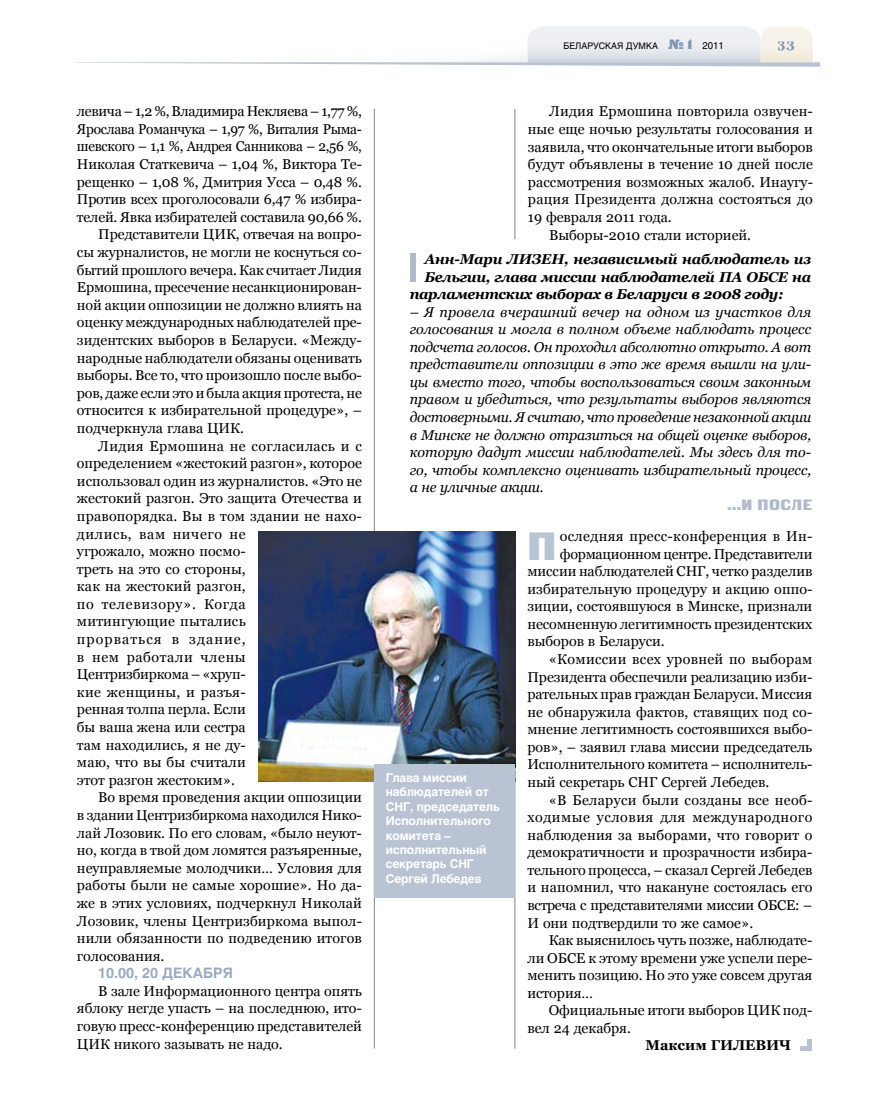
<style>
.page{position:relative;width:872px;height:1106px;background:#fff}
.page>*{position:absolute;margin:0;border:0;box-sizing:border-box;transform-origin:0 0}
.t1{font:39.3px "Black Grotesk C";color:#b9c3d3}
.t2{font:15px "Black Grotesk C";color:#b0bbcc}
.t3{font:14.25px/17.5px "Georgia";color:#000;text-align:justify}
.t4{font:italic 14.25px/17.5px "Georgia";letter-spacing:-.005em;color:#000;text-align:justify}
.t5{font:italic 700 14.25px "Georgia";letter-spacing:-.02em;color:#000}
.t6{font:14.25px "Georgia";letter-spacing:.02em;color:#000}
.t7{font:14.25px "Georgia";letter-spacing:-.02em;color:#000;scale:.96 1}
.t8{font:14.25px "Georgia";letter-spacing:-.025em;color:#000}
.t9{font:14.25px "Georgia";letter-spacing:.045em;color:#000}
.t10{font:14.25px "Georgia";letter-spacing:-.02em;color:#000}
.t11{font:14.25px "Georgia";letter-spacing:.035em;color:#000}
.t12{font:14.25px "Georgia";letter-spacing:.025em;color:#000}
.t13{font:14.25px "Georgia";letter-spacing:.05em;color:#000}
.t14{font:14.25px "Georgia";letter-spacing:.075em;color:#000}
.t15{font:700 14.25px "Helios";color:#9baac0}
.t16{font:700 14.25px "Georgia";color:#000}
.t17{font:700 13.5px "Georgia";color:#8095af}
.t18{font:700 12px/14.4px "Helios";letter-spacing:-.01em;color:#fff}
.t19{font:9px "Helios";color:#000}
.s1{font-family:"Black Grotesk C";font-size:13.5px;color:#8095af}
.s2{font-size:9.75px}
</style>
<div class="page">
<svg style="left:77px;top:26px;width:743px;height:41px"></svg>
<hr style="left:374px;top:109px;width:1px;height:481px;background:#818084">
<hr style="left:514px;top:532px;width:1px;height:516px;background:#818084">
<hr style="left:514px;top:109px;width:1px;height:130px;background:#818084">
<hr style="left:374px;top:776px;width:1px;height:272px;background:#818084">
<div style="left:410px;top:253px;width:6px;height:29px;background:#b0bbcc"></div>
<hr style="left:807px;top:1039px;width:4px;height:11px;background:#b9c3d3">
<hr style="left:800px;top:1046px;width:11px;height:4px;background:#b9c3d3">
<img style="left:258px;top:531px;width:257px;height:250px">
<div style="left:374px;top:764px;width:140px;height:133px;background:#b9c3d3"></div>
<p class="t8" style="left:77px;top:103px;width:286px">левича – 1,2 %, Владимира Некляева – 1,77 %,</p>
<p class="t7" style="left:77px;top:121px;width:298px">Ярослава Романчука – 1,97 %, Виталия Рыма-</p>
<p class="t7" style="left:77px;top:138px;width:298px">шевского – 1,1 %, Андрея Санникова – 2,56 %,</p>
<p class="t3" style="left:77px;top:155px;width:286px">Николая Статкевича – 1,04 %, Виктора Те-</p>
<p class="t3" style="left:77px;top:173px;width:286px">рещенко – 1,08 %, Дмитрия Усса – 0,48 %.</p>
<p class="t3" style="left:77px;top:190px;width:286px">Против всех проголосовали 6,47 % избира-</p>
<p class="t3" style="left:77px;top:208px;width:286px">телей. Явка избирателей составила 90,66 %.</p>
<p class="t3" style="left:98px;top:226px;width:265px">Представители ЦИК, отвечая на вопро-</p>
<p class="t3" style="left:77px;top:243px;width:286px">сы журналистов, не могли не коснуться со-</p>
<p class="t3" style="left:77px;top:261px;width:286px">бытий прошлого вечера. Как считает Лидия</p>
<p class="t3" style="left:77px;top:278px;width:286px">Ермошина, пресечение несанкционирован-</p>
<p class="t3" style="left:77px;top:296px;width:286px">ной акции оппозиции не должно влиять на</p>
<p class="t3" style="left:77px;top:314px;width:286px">оценку международных наблюдателей пре-</p>
<p class="t3" style="left:77px;top:331px;width:286px">зидентских выборов в Беларуси. «Между-</p>
<p class="t3" style="left:77px;top:349px;width:286px">народные наблюдатели обязаны оценивать</p>
<p class="t3" style="left:77px;top:366px;width:286px">выборы. Все то, что произошло после выбо-</p>
<p class="t3" style="left:77px;top:384px;width:286px">ров, даже если это и была акция протеста, не</p>
<p class="t3" style="left:77px;top:401px;width:286px">относится к избирательной процедуре», –</p>
<p class="t3" style="left:77px;top:419px;width:168px">подчеркнула глава ЦИК.</p>
<p class="t12" style="left:98px;top:437px;width:265px">Лидия Ермошина не согласилась и с</p>
<p class="t3" style="left:77px;top:454px;width:286px">определением «жестокий разгон», которое</p>
<p class="t3" style="left:77px;top:472px;width:286px">использовал один из журналистов. «Это не</p>
<p class="t3" style="left:77px;top:489px;width:286px">жестокий разгон. Это защита Отечества и</p>
<p class="t3" style="left:77px;top:507px;width:286px">правопорядка. Вы в том здании не нахо-</p>
<p class="t9" style="left:77px;top:525px;width:170px">дились, вам ничего не</p>
<p class="t3" style="left:77px;top:542px;width:170px">угрожало, можно посмо-</p>
<p class="t3" style="left:77px;top:560px;width:170px">треть на это со стороны,</p>
<p class="t3" style="left:77px;top:577px;width:170px">как на жестокий разгон,</p>
<p class="t13" style="left:77px;top:596px;width:170px">по телевизору». Когда</p>
<p class="t3" style="left:77px;top:612px;width:170px">митингующие пытались</p>
<p class="t14" style="left:77px;top:631px;width:170px">прорваться в здание,</p>
<p class="t9" style="left:77px;top:648px;width:170px">в нем работали члены</p>
<p class="t3" style="left:77px;top:665px;width:170px">Центризбиркома – «хруп-</p>
<p class="t6" style="left:77px;top:684px;width:170px">кие женщины, и разъя-</p>
<p class="t3" style="left:77px;top:700px;width:170px">ренная толпа перла. Если</p>
<p class="t3" style="left:77px;top:718px;width:170px">бы ваша жена или сестра</p>
<p class="t3" style="left:77px;top:736px;width:170px">там находились, я не ду-</p>
<p class="t3" style="left:77px;top:753px;width:170px">маю, что вы бы считали</p>
<p class="t3" style="left:77px;top:771px;width:159px">этот разгон жестоким».</p>
<p class="t3" style="left:98px;top:788px;width:265px">Во время проведения акции оппозиции</p>
<p class="t3" style="left:77px;top:806px;width:286px">в здании Центризбиркома находился Нико-</p>
<p class="t3" style="left:77px;top:823px;width:286px">лай Лозовик. По его словам, «было неуют-</p>
<p class="t3" style="left:77px;top:841px;width:286px">но, когда в твой дом ломятся разъяренные,</p>
<p class="t3" style="left:77px;top:859px;width:286px">неуправляемые молодчики… Условия для</p>
<p class="t3" style="left:77px;top:876px;width:286px">работы были не самые хорошие». Но да-</p>
<p class="t3" style="left:77px;top:894px;width:286px">же в этих условиях, подчеркнул Николай</p>
<p class="t3" style="left:77px;top:911px;width:286px">Лозовик, члены Центризбиркома выпол-</p>
<p class="t3" style="left:77px;top:929px;width:286px">нили обязанности по подведению итогов</p>
<p class="t3" style="left:77px;top:947px;width:89px">голосования.</p>
<p class="t15" style="left:98px;top:964px;width:136px">10.00, 20 ДЕКАБРЯ</p>
<p class="t3" style="left:77px;top:982px;width:286px;text-indent:21px">В зале Информационного центра опять яблоку негде упасть – на последнюю, ито&shy;говую пресс-конференцию представителей ЦИК никого зазывать не надо.</p>
<p class="t19" style="left:563px;top:40px;width:162px">БЕЛАРУСКАЯ ДУМКА <span class="s1">№ 1</span> <span class="s2">2011</span></p>
<p class="t17" style="left:778px;top:36px;width:19px">33</p>
<p class="t3" style="left:549px;top:103px;width:265px">Лидия Ермошина повторила озвучен-</p>
<p class="t3" style="left:528px;top:120px;width:286px">ные еще ночью результаты голосования и</p>
<p class="t3" style="left:528px;top:138px;width:286px">заявила, что окончательные итоги выборов</p>
<p class="t3" style="left:528px;top:155px;width:286px">будут объявлены в течение 10 дней после</p>
<p class="t3" style="left:528px;top:173px;width:286px">рассмотрения возможных жалоб. Инаугу-</p>
<p class="t3" style="left:528px;top:191px;width:286px">рация Президента должна состояться до</p>
<p class="t3" style="left:528px;top:208px;width:145px">19 февраля 2011 года.</p>
<p class="t3" style="left:549px;top:226px;width:203px">Выборы-2010 стали историей.</p>
<p class="t5" style="left:424px;top:251px;width:388px">Анн-Мари ЛИЗЕН, независимый наблюдатель из</p>
<p class="t5" style="left:424px;top:268px;width:388px">Бельгии, глава миссии наблюдателей ПА ОБСЕ на</p>
<p class="t5" style="left:410px;top:286px;width:375px">парламентских выборах в Беларуси в 2008 году:</p>
<p class="t4" style="left:410px;top:303px;width:403px">– Я провела вчерашний вечер на одном из участков для голосования и могла в полном объеме наблюдать процесс подсчета голосов. Он проходил абсолютно открыто. А вот представители оппозиции в это же время вышли на ули&shy;цы вместо того, чтобы воспользоваться своим законным правом и убедиться, что результаты выборов являются достоверными. Я считаю, что проведение незаконной акции в Минске не должно отразиться на общей оценке выборов, которую дадут миссии наблюдателей. Мы здесь для то&shy;го, чтобы комплексно оценивать избирательный процесс, а не уличные акции.</p>
<p class="t2" style="left:727px;top:496px;width:86px">…И ПОСЛЕ</p>
<h1 class="t1" style="left:527px;top:523px;width:26px">П</h1>
<p class="t6" style="left:560px;top:528px;width:254px">оследняя пресс-конференция в Ин-</p>
<p class="t3" style="left:560px;top:545px;width:254px">формационном центре. Представители</p>
<p class="t3" style="left:527px;top:562px;width:286px">миссии наблюдателей СНГ, четко разделив</p>
<p class="t3" style="left:527px;top:580px;width:286px">избирательную процедуру и акцию оппо-</p>
<p class="t3" style="left:527px;top:597px;width:286px">зиции, состоявшуюся в Минске, признали</p>
<p class="t3" style="left:527px;top:615px;width:286px">несомненную легитимность президентских</p>
<p class="t3" style="left:527px;top:632px;width:139px">выборов в Беларуси.</p>
<p class="t6" style="left:549px;top:651px;width:265px">«Комиссии всех уровней по выборам</p>
<p class="t3" style="left:527px;top:668px;width:286px">Президента обеспечили реализацию изби-</p>
<p class="t3" style="left:527px;top:685px;width:286px">рательных прав граждан Беларуси. Миссия</p>
<p class="t3" style="left:527px;top:703px;width:286px">не обнаружила фактов, ставящих под со-</p>
<p class="t3" style="left:527px;top:720px;width:286px">мнение легитимность состоявшихся выбо-</p>
<p class="t3" style="left:527px;top:738px;width:286px">ров», – заявил глава миссии председатель</p>
<p class="t3" style="left:527px;top:755px;width:286px">Исполнительного комитета – исполнитель-</p>
<p class="t3" style="left:527px;top:773px;width:243px">ный секретарь СНГ Сергей Лебедев.</p>
<p class="t6" style="left:549px;top:791px;width:265px">«В Беларуси были созданы все необ-</p>
<p class="t11" style="left:527px;top:809px;width:286px">ходимые условия для международного</p>
<p class="t3" style="left:527px;top:826px;width:286px">наблюдения за выборами, что говорит о</p>
<p class="t3" style="left:527px;top:843px;width:286px">демократичности и прозрачности избира-</p>
<p class="t3" style="left:527px;top:861px;width:286px">тельного процесса, – сказал Сергей Лебедев</p>
<p class="t3" style="left:527px;top:878px;width:286px">и напомнил, что накануне состоялась его</p>
<p class="t10" style="left:527px;top:897px;width:286px">встреча с представителями миссии ОБСЕ: –</p>
<p class="t3" style="left:527px;top:913px;width:227px">И они подтвердили то же самое».</p>
<p class="t3" style="left:549px;top:931px;width:265px">Как выяснилось чуть позже, наблюдате-</p>
<p class="t3" style="left:527px;top:948px;width:286px">ли ОБСЕ к этому времени уже успели пере-</p>
<p class="t3" style="left:527px;top:966px;width:286px">менить позицию. Но это уже совсем другая</p>
<p class="t3" style="left:527px;top:984px;width:67px">история…</p>
<p class="t3" style="left:549px;top:1001px;width:265px">Официальные итоги выборов ЦИК под-</p>
<p class="t3" style="left:527px;top:1019px;width:105px">вел 24 декабря.</p>
<p class="t16" style="left:645px;top:1037px;width:147px">Максим ГИЛЕВИЧ</p>
<p class="t18" style="left:386px;top:770px;width:116px">Глава миссии наблюдателей от<br>СНГ, председатель<br>Исполнительного комитета – исполнительный секретарь СНГ<br>Сергей Лебедев</p>
</div>
